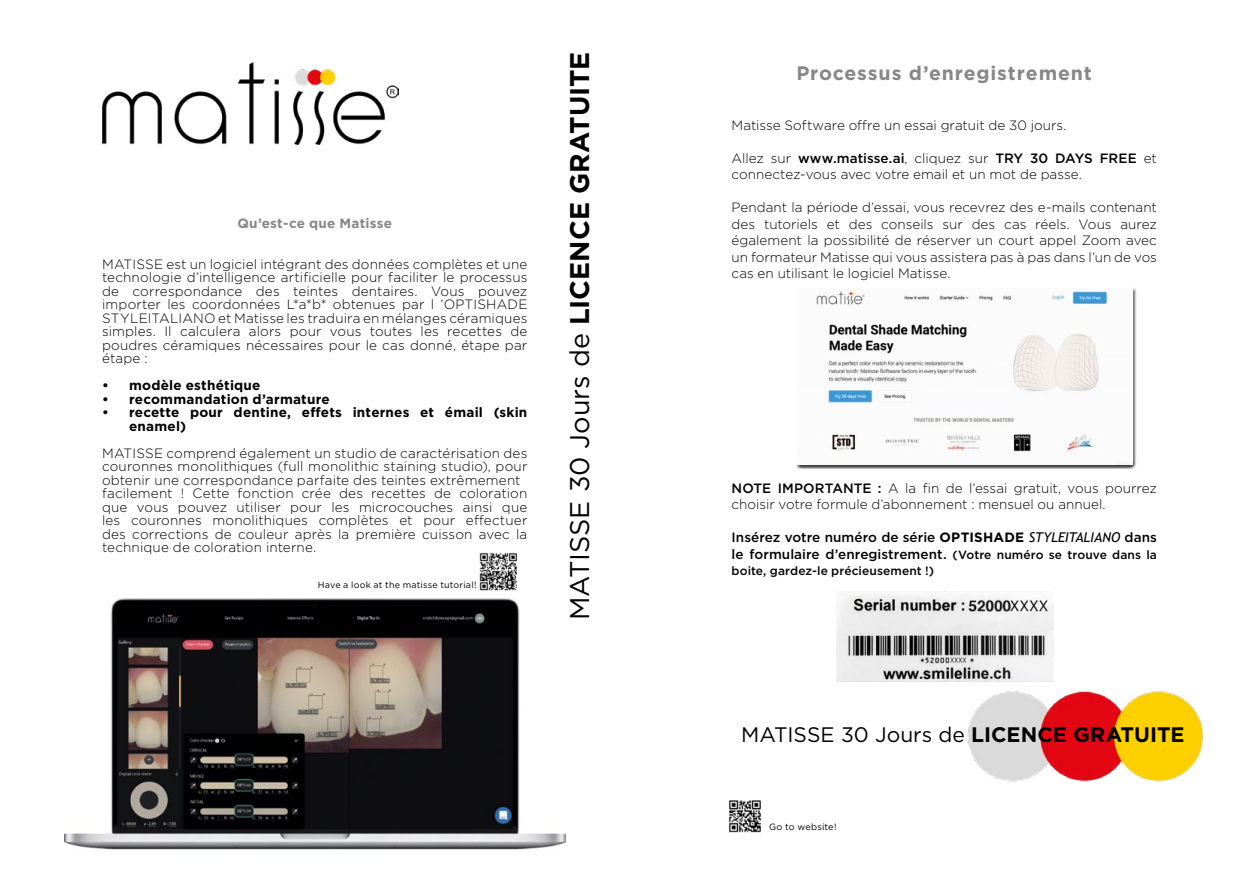
<style>
.page{position:relative;width:1259px;height:893px;background:#fff}
.page>*{position:absolute;margin:0;border:0;box-sizing:border-box;transform-origin:0 0}
.t1{font:27px "Gotham";letter-spacing:-.005em;color:#020203}
.t2{font:21px "Gotham";color:#020203}
.t3{font:700 19.5px "Gotham";letter-spacing:.04em;color:#878787}
.t4{font:300 13.5px/13.5px "Gotham";letter-spacing:.005em;color:#000}
.t5{font:500 13.5px/16.5px "Gotham";color:#000}
.t6{font:700 13.5px/13.5px "Gotham";letter-spacing:.015em;color:#000}
.t7{font:700 13.5px "Gotham";letter-spacing:.015em;color:#878787}
.t8{font:500 12px "Gotham";letter-spacing:.005em;color:#000}
.t9{font:9.15px "Gotham";letter-spacing:.015em;color:#000}
.t10{font:9px "Gotham";letter-spacing:.02em;color:#000}
.s1{font-weight:700}
.s2{font-weight:500}
.s3{font-family:"Trebuchet MS";font-weight:400;font-style:italic}
.s4{font-size:12px}
</style>
<div class="page">
<div style="left:794px;top:286px;width:342px;height:183px;background:#000;opacity:.75"></div>
<img style="left:798px;top:288px;width:334px;height:176px">
<img style="left:836px;top:592px;width:217px;height:89px">
<img style="left:967px;top:691px;width:236px;height:91px">
<img style="left:102px;top:63px;width:296px;height:82px">
<img style="left:729px;top:800px;width:32px;height:33px">
<img style="left:64px;top:599px;width:501px;height:251px">
<img style="left:480px;top:553px;width:37px;height:38px">
<p class="t7" style="left:237px;top:214px;width:156px">Qu’est-ce que Matisse</p>
<p class="t4" style="left:102px;top:257px;width:427px;text-align:justify">MATISSE est un logiciel intégrant des données complètes et une technologie d’intelligence artificielle pour faciliter le processus de correspondance des teintes dentaires. Vous pouvez importer les coordonnées L*a*b* obtenues par l ’OPTISHADE STYLEITALIANO et Matisse les traduira en mélanges céramiques simples. Il calculera alors pour vous toutes les recettes de poudres céramiques nécessaires pour le cas donné, étape par étape :</p>
<p class="t6" style="left:102px;top:379px;width:160px">• modèle esthétique</p>
<p class="t6" style="left:102px;top:392px;width:229px">• recommandation d’armature</p>
<p class="t6" style="left:129px;top:406px;width:400px;text-indent:-27px">• recette pour dentine, effets internes et émail (skin enamel)</p>
<p class="t4" style="left:102px;top:446px;width:427px">MATISSE comprend également un studio de caractérisation des couronnes monolithiques (full monolithic staining studio), pour obtenir une correspondance parfaite des teintes extrêmement facilement ! Cette fonction crée des recettes de coloration que vous pouvez utiliser pour les microcouches ainsi que les couronnes monolithiques complètes et pour effectuer des corrections de couleur après la première cuisson avec la technique de coloration interne.</p>
<p class="t10" style="left:318px;top:579px;width:160px">Have a look at the matisse tutorial!</p>
<h1 class="t1" style="left:562px;top:620px;width:570px;rotate:-90deg">MATISSE 30 Jours de <span class="s1">LICENCE GRATUITE</span></h1>
<h3 class="t3" style="left:796px;top:61px;width:297px">Processus d’enregistrement</h3>
<p class="t4" style="left:731px;top:118px;width:336px">Matisse Software offre un essai gratuit de 30 jours.</p>
<p class="t4" style="left:731px;top:150px;width:427px;line-height:16.5px">Allez sur <span class="s2">www.matisse.ai</span>, cliquez sur <span class="s2">TRY 30 DAYS FREE</span> et connectez-vous avec votre email et un mot de passe.</p>
<p class="t4" style="left:731px;top:199px;width:427px;line-height:16.5px;text-align:justify">Pendant la période d’essai, vous recevrez des e-mails contenant des tutoriels et des conseils sur des cas réels. Vous aurez également la possibilité de réserver un court appel Zoom avec un formateur Matisse qui vous assistera pas à pas dans l’un de vos cas en utilisant le logiciel Matisse.</p>
<p class="t4" style="left:731px;top:479px;width:427px;line-height:16.5px"><span class="s2">NOTE IMPORTANTE :</span> A la fin de l’essai gratuit, vous pourrez choisir votre formule d’abonnement : mensuel ou annuel.</p>
<p class="t5" style="left:731px;top:529px;width:427px">Insérez votre numéro de série <span class="s1">OPTISHADE</span> <span class="s3">STYLEITALIANO</span> dans le formulaire d’enregistrement. <span class="s4">(Votre numéro se trouve dans la</span></p>
<p class="t8" style="left:731px;top:563px;width:204px">boite, gardez-le précieusement !)</p>
<h2 class="t2" style="left:741px;top:721px;width:445px">MATISSE 30 Jours de <span class="s1">LICENCE GRATUITE</span></h2>
<p class="t9" style="left:769px;top:821px;width:69px">Go to website!</p>
</div>
